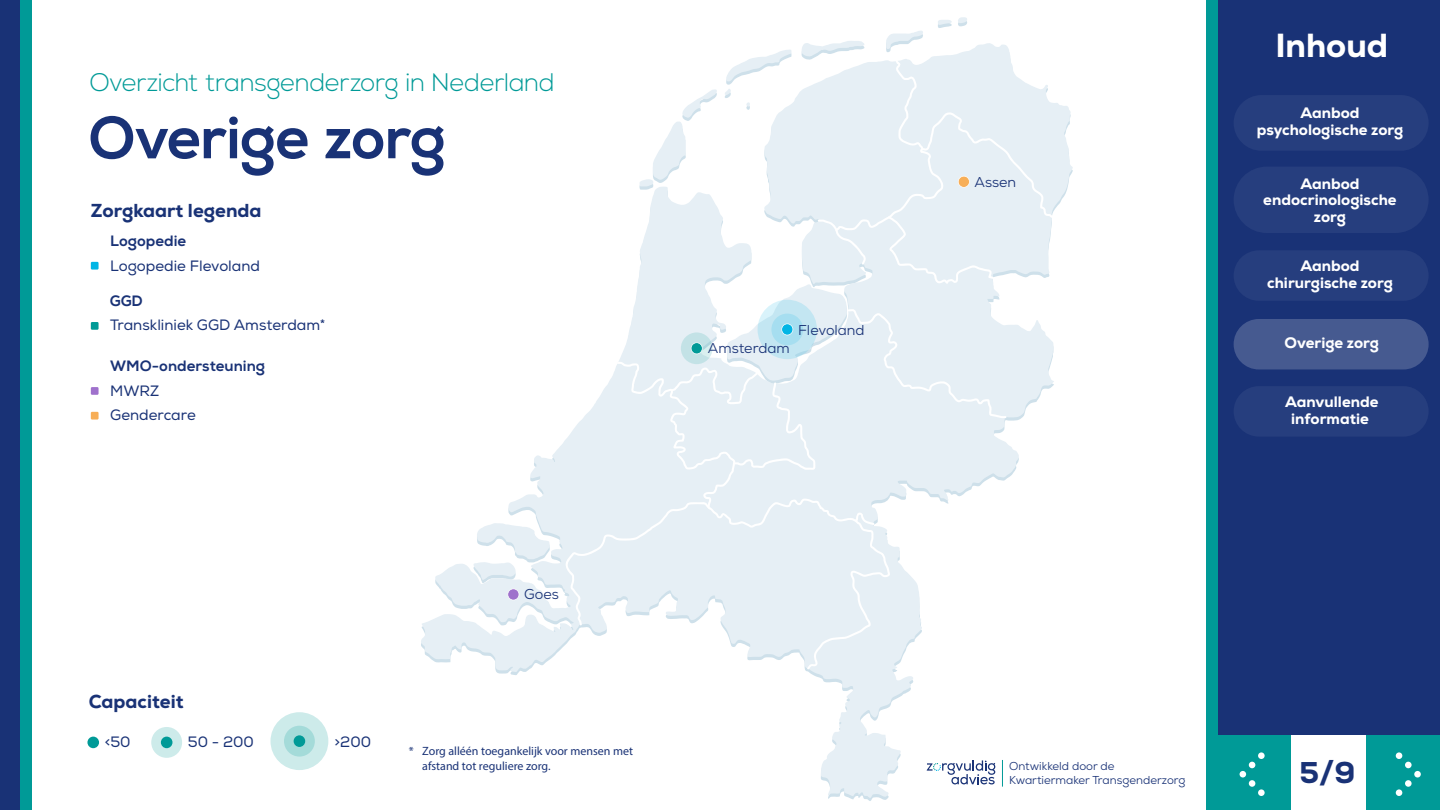
<style>
.page{position:relative;width:1440px;height:810px;background:#fff}
.page>*{position:absolute;margin:0;border:0;box-sizing:border-box;transform-origin:0 0}
.t1{font:800 59.32px "Nexa";letter-spacing:-.02em;color:#193276}
.t2{font:800 33.3px "Nexa";color:#fff}
.t3{font:800 30px "Nexa";color:#193276}
.t4{font:300 25.35px "Nexa";letter-spacing:-.01em;color:#009a97}
.t5{font:800 18.75px "Nexa";color:#193276}
.t6{font:800 15.15px/16.5px "Nexa";color:#fff;text-align:center}
.t7{font:15px/24.5px "Nexa";color:#193276}
.t8{font:800 15px "Nexa";color:#193276}
.t9{font:700 15px "Nexa";color:#193276}
.t10{font:14.25px "Nexa";color:#193276}
.t11{font:12px/15px "Myriad Pro";color:#193276}
.t12{font:11.48px/13.7px "Nexa";color:#193276}
</style>
<div class="page">
<div style="left:1218px;top:0;width:222px;height:810px;background:#193276"></div>
<div style="left:1366px;top:736px;width:74px;height:74px;background:#009a97"></div>
<div style="left:1218px;top:736px;width:74px;height:74px;background:#009a97"></div>
<div style="left:1292px;top:736px;width:74px;height:74px;background:#fff"></div>
<div style="left:1414px;top:771px;width:7px;height:7px;background:#fff;border-radius:50%"></div>
<div style="left:1405px;top:762px;width:7px;height:6px;background:#fff;border-radius:50%"></div>
<div style="left:1396px;top:752px;width:6px;height:7px;background:#fff;border-radius:50%"></div>
<div style="left:1396px;top:789px;width:6px;height:7px;background:#fff;border-radius:50%"></div>
<div style="left:1405px;top:780px;width:7px;height:7px;background:#fff;border-radius:50%"></div>
<div style="left:1234px;top:167px;width:195px;height:66px;background:#263e7e;border-radius:33px"></div>
<div style="left:1234px;top:250px;width:195px;height:51px;background:#263e7e;border-radius:25px"></div>
<div style="left:1234px;top:95px;width:195px;height:56px;background:#263e7e;border-radius:28px"></div>
<div style="left:1234px;top:319px;width:195px;height:50px;background:#465a90;border-radius:25px"></div>
<div style="left:1234px;top:386px;width:195px;height:51px;background:#263e7e;border-radius:25px"></div>
<svg style="left:151px;top:727px;width:31px;height:31px"></svg>
<div style="left:87px;top:737px;width:12px;height:11px;background:#009a97;border-radius:50%"></div>
<div style="left:161px;top:737px;width:11px;height:11px;background:#009a97;border-radius:50%"></div>
<svg style="left:270px;top:712px;width:58px;height:58px;background:#bbe4e2"></svg>
<div style="left:91px;top:262px;width:8px;height:8px;background:#01b5e5"></div>
<div style="left:91px;top:322px;width:8px;height:8px;background:#009a97"></div>
<div style="left:91px;top:387px;width:8px;height:8px;background:#9f71cc"></div>
<div style="left:91px;top:412px;width:8px;height:8px;background:#f7ae57"></div>
<div style="left:0;top:0;width:22px;height:809px;background:#193276"></div>
<div style="left:20px;top:0;width:12px;height:809px;background:#009a97"></div>
<svg style="left:421px;top:103px;width:652px;height:695px"></svg>
<svg style="left:472px;top:523px;width:78px;height:60px"></svg>
<svg style="left:507px;top:589px;width:12px;height:11px"></svg>
<svg style="left:565px;top:17px;width:489px;height:653px"></svg>
<div style="left:1207px;top:0;width:11px;height:810px;background:#009a97"></div>
<div style="left:1240px;top:771px;width:6px;height:7px;background:#fff;border-radius:50%"></div>
<svg style="left:1249px;top:762px;width:6px;height:6px"></svg>
<div style="left:1258px;top:752px;width:7px;height:7px;background:#fff;border-radius:50%"></div>
<div style="left:1258px;top:789px;width:7px;height:7px;background:#fff;border-radius:50%"></div>
<div style="left:1249px;top:780px;width:6px;height:7px;background:#fff;border-radius:50%"></div>
<h3 class="t4" style="left:90px;top:68px;width:467px">Overzicht transgenderzorg in Nederland</h3>
<h1 class="t1" style="left:88px;top:101px;width:359px">Overige zorg</h1>
<p class="t5" style="left:91px;top:198px;width:172px">Zorgkaart legenda</p>
<p class="t8" style="left:110px;top:232px;width:77px">Logopedie</p>
<p class="t7" style="left:110px;top:254px;width:151px">Logopedie Flevoland</p>
<p class="t9" style="left:110px;top:292px;width:34px">GGD</p>
<p class="t7" style="left:110px;top:313px;width:217px">Transkliniek GGD Amsterdam*</p>
<p class="t8" style="left:110px;top:357px;width:156px">WMO-ondersteuning</p>
<p class="t7" style="left:110px;top:379px;width:87px">MWRZ<br>Gendercare</p>
<p class="t5" style="left:89px;top:689px;width:96px">Capaciteit</p>
<p class="t7" style="left:105px;top:730px;width:27px">&lt;50</p>
<p class="t7" style="left:188px;top:730px;width:68px">50 - 200</p>
<p class="t7" style="left:335px;top:730px;width:38px">&gt;200</p>
<p class="t10" style="left:524px;top:585px;width:36px">Goes</p>
<p class="t11" style="left:422px;top:743px;width:212px;text-indent:-14px">* Zorg alléén toegankelijk voor mensen met afstand tot reguliere zorg.</p>
<p class="t10" style="left:708px;top:339px;width:83px">Amsterdam</p>
<p class="t10" style="left:798px;top:321px;width:68px">Flevoland</p>
<p class="t10" style="left:975px;top:173px;width:43px">Assen</p>
<h2 class="t2" style="left:1275px;top:25px;width:114px">Inhoud</h2>
<p class="t6" style="left:1257px;top:105px;width:148px">Aanbod psychologische zorg</p>
<p class="t6" style="left:1263px;top:175px;width:135px">Aanbod endocrinologische zorg</p>
<p class="t6" style="left:1267px;top:258px;width:127px">Aanbod chirurgische zorg</p>
<p class="t6" style="left:1285px;top:335px;width:96px">Overige zorg</p>
<p class="t6" style="left:1285px;top:394px;width:95px">Aanvullende informatie</p>
<p class="t12" style="left:1009px;top:759px;width:178px">Ontwikkeld door de<br>Kwartiermaker Transgenderzorg</p>
<h3 class="t3" style="left:1299px;top:753px;width:58px">5/9</h3>
</div>
